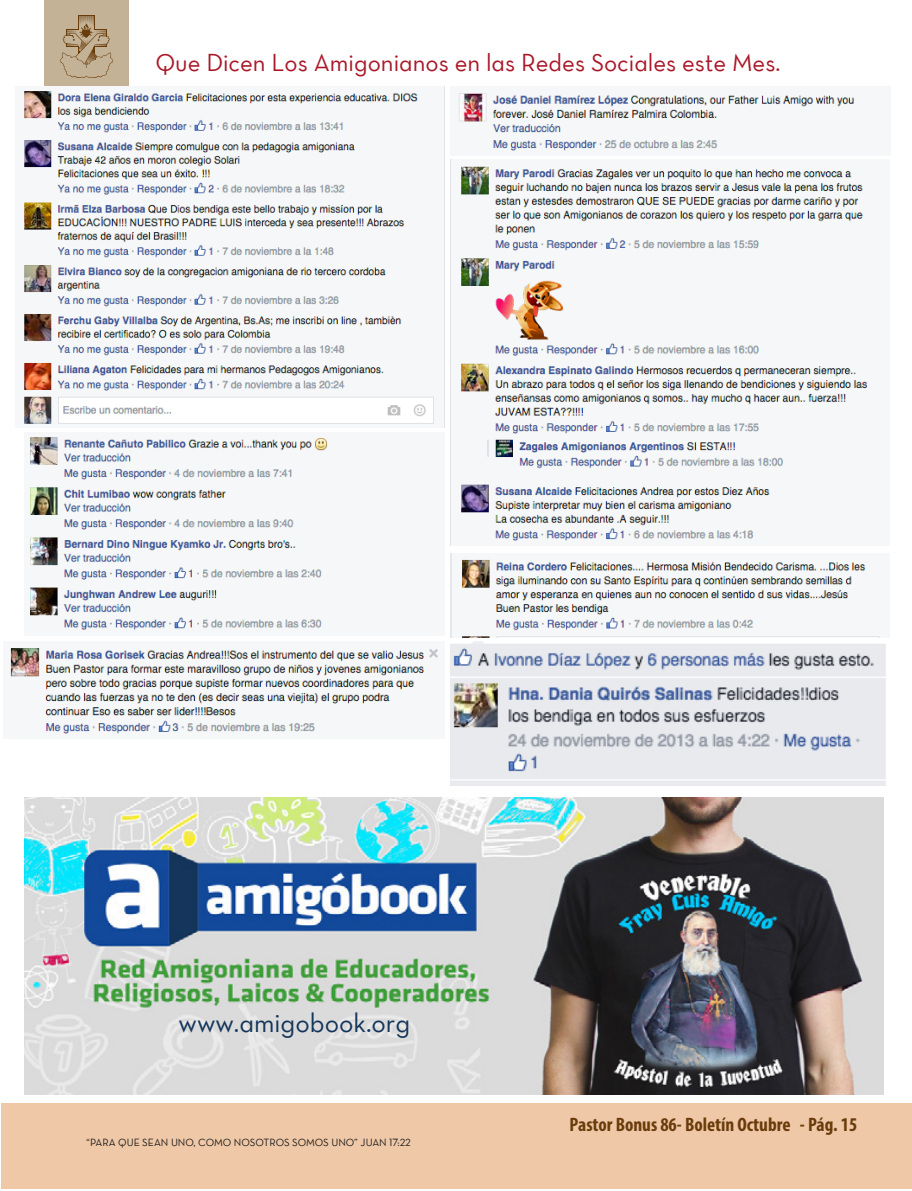
<style>
.page{position:relative;width:912px;height:1191px;background:#fff}
.page>*{position:absolute;margin:0;border:0;box-sizing:border-box;transform-origin:0 0}
.t1{font:27.3px "Neutra Text Book Alt";color:#14355b}
.t2{font:24.9px "Neutra Text Book Alt";color:#a91728}
.t3{font:700 condensed 19.5px "Myriad Pro";color:#6a3c0a}
.t4{font:10.65px "Neutra Text Book Alt";color:#1d1d1b}
</style>
<div class="page">
<img style="left:450px;top:641px;width:436px;height:145px">
<div style="left:1px;top:1104px;width:911px;height:85px;background:#efc8a8"></div>
<div style="left:44px;top:0;width:85px;height:95px;background:#c3b296"></div>
<svg style="left:60px;top:15px;width:53px;height:63px"></svg>
<img style="left:24px;top:797px;width:860px;height:297px">
<img style="left:24px;top:87px;width:421px;height:341px">
<img style="left:458px;top:93px;width:397px;height:58px">
<img style="left:30px;top:437px;width:298px;height:193px">
<img style="left:450px;top:159px;width:418px;height:386px">
<img style="left:450px;top:554px;width:430px;height:84px">
<img style="left:10px;top:648px;width:428px;height:86px">
<p class="t2" style="left:155px;top:48px;width:627px">Que Dicen Los Amigonianos en las Redes Sociales este Mes.</p>
<p class="t1" style="left:179px;top:1007px;width:233px">www.amigobook.org</p>
<p class="t4" style="left:86px;top:1136px;width:326px">“PARA QUE SEAN UNO, COMO NOSOTROS SOMOS UNO” JUAN 17:22</p>
<p class="t3" style="left:570px;top:1112px;width:289px">Pastor Bonus 86- Boletín Octubre - Pág. 15</p>
</div>
